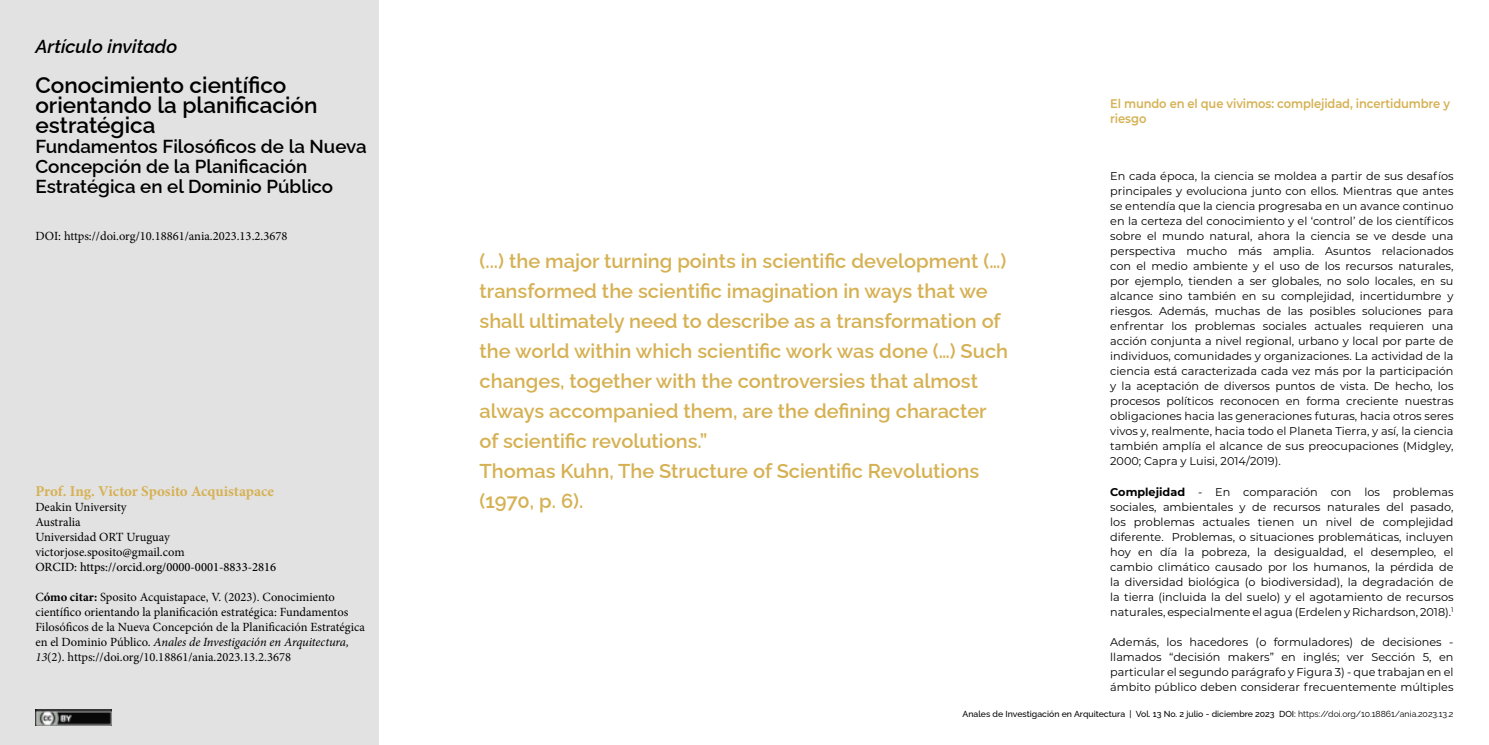
<style>
.page{position:relative;width:1489px;height:745px;background:#fff}
.page>*{position:absolute;margin:0;border:0;box-sizing:border-box;transform-origin:0 0}
.t1{font:600 22.5px/20px "Raleway";color:#000}
.t2{font:600 20px/30px "Raleway";color:#d6b153}
.t3{font:600 18.75px/20px "Raleway";color:#000}
.t4{font:italic 600 18.75px "Raleway";color:#000}
.t5{font:700 15px "Minion Pro";letter-spacing:-.005em;color:#d6b153}
.t6{font:12.5px/15px "Minion Pro";color:#000}
.t7{font:600 12.5px/15px "Montserrat";letter-spacing:-.01em;color:#d6b153;scale:.92 1}
.t8{font:500 12.5px "Minion Pro";color:#000}
.t9{font:11.25px/15px "Montserrat";color:#000;text-align:justify}
.t10{font:500 8.75px "Raleway";color:#000}
.s1{font-weight:500}
.s2{font-weight:700}
.s3{font-style:italic}
.s4{font-weight:400}
</style>
<div class="page">
<div style="left:0;top:0;width:379px;height:744px;background:#e3e2e2"></div>
<img style="left:35px;top:709px;width:77px;height:1px">
<img style="left:35px;top:710px;width:77px;height:15px">
<h3 class="t4" style="left:35px;top:31px;width:143px">Artículo invitado</h3>
<h1 class="t1" style="left:35px;top:73px;width:283px">Conocimiento científico orientando la planificación estratégica</h1>
<h3 class="t3" style="left:35px;top:134px;width:333px">Fundamentos Filosóficos de la Nueva<br>Concepción de la Planificación<br>Estratégica en el Dominio Público</h3>
<p class="t6" style="left:35px;top:228px;width:253px">DOI: https://doi.org/10.18861/ania.2023.13.2.3678</p>
<h3 class="t5" style="left:35px;top:480px;width:240px">Prof. Ing. Victor Sposito Acquistapace</h3>
<p class="t6" style="left:35px;top:499px;width:151px">Deakin University<br>Australia<br>Universidad ORT Uruguay victorjose.sposito@gmail.com</p>
<p class="t8" style="left:35px;top:558px;width:242px">ORCID: https://orcid.org/0000-0001-8833-2816</p>
<p class="t6" style="left:35px;top:589px;width:331px"><span class="s1">C</span><span class="s2">ómo citar:</span> Sposito Acquistapace, V. (2023). Conocimiento científico orientando la planificación estratégica: Fundamentos Filosóficos de la Nueva Concepción de la Planificación Estratégica en el Dominio Público. <span class="s3">Anales de Investigación en Arquitectura, 13</span>(2). https://doi.org/10.18861/ania.2023.13.2.3678</p>
<p class="t2" style="left:479px;top:243px;width:530px">(...) the major turning points in scientific development (…) transformed the scientific imagination in ways that we shall ultimately need to describe as a transformation of the world within which scientific work was done (…) Such changes, together with the controversies that almost always accompanied them, are the defining character of scientific revolutions.”<br>Thomas Kuhn, The Structure of Scientific Revolutions (1970, p. 6).</p>
<p class="t7" style="left:1110px;top:95px;width:371px">El mundo en el que vivimos: complejidad, incertidumbre y riesgo</p>
<p class="t9" style="left:1110px;top:168px;width:345px">En cada época, la ciencia se moldea a partir de sus desafíos principales y evoluciona junto con ellos. Mientras que antes se entendía que la ciencia progresaba en un avance continuo en la certeza del conocimiento y el ‘control’ de los científicos sobre el mundo natural, ahora la ciencia se ve desde una perspectiva mucho más amplia. Asuntos relacionados con el medio ambiente y el uso de los recursos naturales, por ejemplo, tienden a ser globales, no solo locales, en su alcance sino también en su complejidad, incertidumbre y riesgos. Además, muchas de las posibles soluciones para enfrentar los problemas sociales actuales requieren una acción conjunta a nivel regional, urbano y local por parte de individuos, comunidades y organizaciones. La actividad de la ciencia está caracterizada cada vez más por la participación y la aceptación de diversos puntos de vista. De hecho, los procesos políticos reconocen en forma creciente nuestras obligaciones hacia las generaciones futuras, hacia otros seres vivos y, realmente, hacia todo el Planeta Tierra, y así, la ciencia también amplía el alcance de sus preocupaciones (Midgley, 2000; Capra y Luisi, 2014/2019).</p>
<p class="t9" style="left:1110px;top:483px;width:345px"><span class="s2">Complejidad</span> - En comparación con los problemas sociales, ambientales y de recursos naturales del pasado, los problemas actuales tienen un nivel de complejidad diferente. Problemas, o situaciones problemáticas, incluyen hoy en día la pobreza, la desigualdad, el desempleo, el cambio climático causado por los humanos, la pérdida de la diversidad biológica (o biodiversidad), la degradación de la tierra (incluida la del suelo) y el agotamiento de recursos naturales, especialmente el agua (Erdelen y Richardson, 2018).<sup>1</sup></p>
<p class="t9" style="left:1110px;top:633px;width:345px">Además, los hacedores (o formuladores) de decisiones - llamados “decisión makers” en inglés; ver Sección 5, en particular el segundo parágrafo y Figura 3) - que trabajan en el ámbito público deben considerar frecuentemente múltiples</p>
<p class="t10" style="left:962px;top:706px;width:492px">Anales de Investigación en Arquitectura | Vol. 13 No. 2 julio - diciembre 2023 DOI: <span class="s4">https://doi.org/10.18861/ania.2023.13.2</span></p>
</div>
